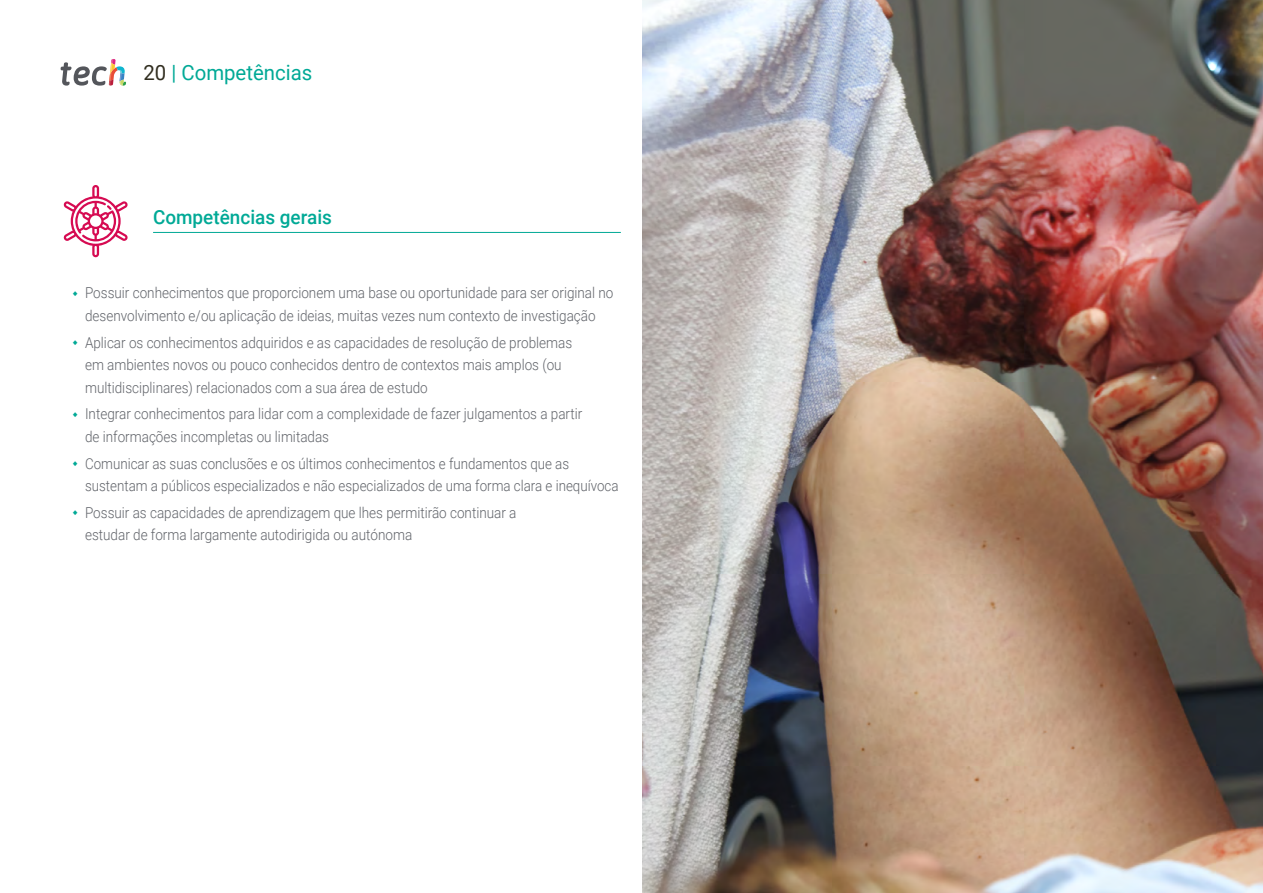
<style>
.page{position:relative;width:1263px;height:893px;background:#fff}
.page>*{position:absolute;margin:0;border:0;box-sizing:border-box;transform-origin:0 0}
.t1{font:21px "Roboto";color:#00a996}
.t2{font:500 19.5px "Roboto";color:#00a996}
.t3{font:300 15px/22.5px "Roboto";color:#61646a;scale:.9 1}
.t4{font:300 15px/22.5px "Roboto";color:#61646a;scale:.89 1}
.s1{color:#312e20}
</style>
<div class="page">
<hr style="left:153px;top:232px;width:468px;height:1px;background:#00a996">
<svg style="left:63px;top:185px;width:65px;height:72px"></svg>
<svg style="left:61px;top:59px;width:65px;height:27px"></svg>
<img style="left:642px;top:0;width:621px;height:893px">
<h1 class="t1" style="left:144px;top:57px;width:170px"><span class="s1">20</span> | Competências</h1>
<h2 class="t2" style="left:153px;top:203px;width:180px">Competências gerais</h2>
<p class="t3" style="left:85px;top:281px;width:589px">Possuir conhecimentos que proporcionem uma base ou oportunidade para ser original no desenvolvimento e/ou aplicação de ideias, muitas vezes num contexto de investigação</p>
<p class="t3" style="left:85px;top:330px;width:543px">Aplicar os conhecimentos adquiridos e as capacidades de resolução de problemas em ambientes novos ou pouco conhecidos dentro de contextos mais amplos (ou multidisciplinares) relacionados com a sua área de estudo</p>
<p class="t3" style="left:85px;top:402px;width:554px">Integrar conhecimentos para lidar com a complexidade de fazer julgamentos a partir de informações incompletas ou limitadas</p>
<p class="t4" style="left:85px;top:451px;width:601px">Comunicar as suas conclusões e os últimos conhecimentos e fundamentos que as sustentam a públicos especializados e não especializados de uma forma clara e inequívoca</p>
<p class="t3" style="left:85px;top:501px;width:481px">Possuir as capacidades de aprendizagem que lhes permitirão continuar a estudar de forma largamente autodirigida ou autónoma</p>
</div>
